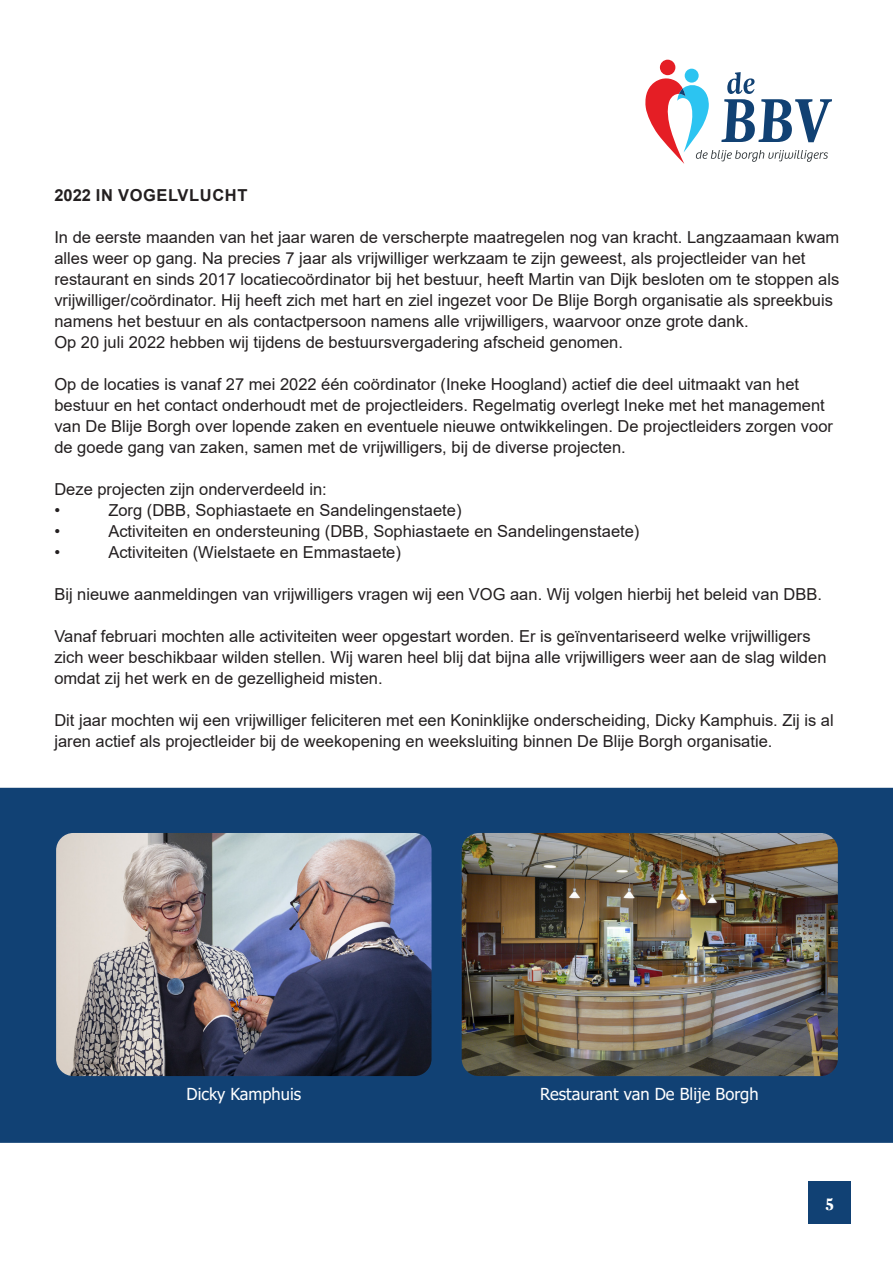
<style>
.page{position:relative;width:893px;height:1263px;background:#fff}
.page>*{position:absolute;margin:0;border:0;box-sizing:border-box;transform-origin:0 0}
.t1{font:700 18px "Trola";color:#fff}
.t2{font:16.5px/21px "Arial";color:#231f20}
.t3{font:16.5px "Tahoma";color:#fff}
.t4{font:700 16.5px "Arial";letter-spacing:.035em;color:#231f20}
</style>
<div class="page">
<div style="left:808px;top:1181px;width:43px;height:42px;background:#114174"></div>
<div style="left:685px;top:69px;width:14px;height:14px;background:#2cc4f1;border-radius:50%"></div>
<div style="left:660px;top:60px;width:15px;height:15px;background:#e51e25;border-radius:50%"></div>
<svg style="left:645px;top:72px;width:187px;height:92px"></svg>
<div style="left:0;top:788px;width:893px;height:355px;background:#114174"></div>
<img style="left:55px;top:832px;width:377px;height:245px">
<div style="left:55px;top:831px;width:378px;height:246px;border:2px solid #114174;border-radius:18px"></div>
<img style="left:461px;top:832px;width:378px;height:245px">
<div style="left:460px;top:831px;width:379px;height:246px;border:2px solid #114174;border-radius:18px"></div>
<p class="t4" style="left:54px;top:184px;width:195px">2022 IN VOGELVLUCHT</p>
<p class="t2" style="left:54px;top:227px;width:786px">In de eerste maanden van het jaar waren de verscherpte maatregelen nog van kracht. Langzaamaan kwam alles weer op gang. Na precies 7 jaar als vrijwilliger werkzaam te zijn geweest, als projectleider van het restaurant en sinds 2017 locatiecoördinator bij het bestuur, heeft Martin van Dijk besloten om te stoppen als vrijwilliger/coördinator. Hij heeft zich met hart en ziel ingezet voor De Blije Borgh organisatie als spreekbuis namens het bestuur en als contactpersoon namens alle vrijwilligers, waarvoor onze grote dank.</p>
<p class="t2" style="left:54px;top:332px;width:570px">Op 20 juli 2022 hebben wij tijdens de bestuursvergadering afscheid genomen.</p>
<p class="t2" style="left:54px;top:374px;width:780px">Op de locaties is vanaf 27 mei 2022 één coördinator (Ineke Hoogland) actief die deel uitmaakt van het bestuur en het contact onderhoudt met de projectleiders. Regelmatig overlegt Ineke met het management van De Blije Borgh over lopende zaken en eventuele nieuwe ontwikkelingen. De projectleiders zorgen voor de goede gang van zaken, samen met de vrijwilligers, bij de diverse projecten.</p>
<p class="t2" style="left:54px;top:479px;width:274px">Deze projecten zijn onderverdeeld in:</p>
<p class="t2" style="left:54px;top:500px;width:7px">•</p>
<p class="t2" style="left:108px;top:500px;width:355px">Zorg (DBB, Sophiastaete en Sandelingenstaete)</p>
<p class="t2" style="left:54px;top:521px;width:7px">•</p>
<p class="t2" style="left:108px;top:521px;width:533px">Activiteiten en ondersteuning (DBB, Sophiastaete en Sandelingenstaete)</p>
<p class="t2" style="left:54px;top:542px;width:7px">•</p>
<p class="t2" style="left:108px;top:542px;width:294px">Activiteiten (Wielstaete en Emmastaete)</p>
<p class="t2" style="left:54px;top:584px;width:769px">Bij nieuwe aanmeldingen van vrijwilligers vragen wij een VOG aan. Wij volgen hierbij het beleid van DBB.</p>
<p class="t2" style="left:54px;top:626px;width:774px">Vanaf februari mochten alle activiteiten weer opgestart worden. Er is geïnventariseerd welke vrijwilligers zich weer beschikbaar wilden stellen. Wij waren heel blij dat bijna alle vrijwilligers weer aan de slag wilden omdat zij het werk en de gezelligheid misten.</p>
<p class="t2" style="left:54px;top:710px;width:781px">Dit jaar mochten wij een vrijwilliger feliciteren met een Koninklijke onderscheiding, Dicky Kamphuis. Zij is al jaren actief als projectleider bij de weekopening en weeksluiting binnen De Blije Borgh organisatie.</p>
<p class="t3" style="left:186px;top:1083px;width:116px">Dicky Kamphuis</p>
<p class="t3" style="left:540px;top:1083px;width:220px">Restaurant van De Blije Borgh</p>
<p class="t1" style="left:825px;top:1192px;width:10px">5</p>
</div>
